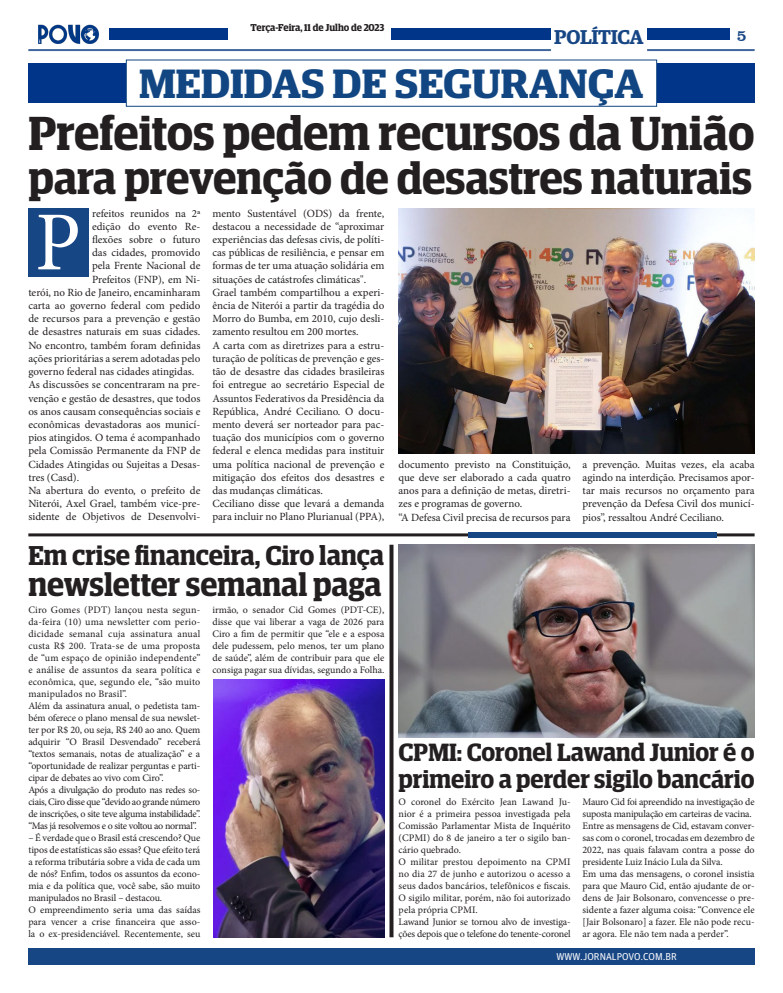
<style>
.page{position:relative;width:783px;height:993px;background:#fff}
.page>*{position:absolute;margin:0;border:0;box-sizing:border-box;transform-origin:0 0}
.t1{font:83.8px "Minion Pro";color:#fff}
.t2{font:600 47.8px "Guardian Egyptian Display";color:#231f20}
.t3{font:600 44.7px "Guardian Egyptian Display";color:#231f20}
.t4{font:600 41px "Guardian Egyptian Display";color:#114682;scale:1.08 1}
.t5{font:600 32.5px "Guardian Egyptian Display";letter-spacing:-.005em;color:#231f20}
.t6{font:600 27.3px "Guardian Egyptian Display";color:#231f20}
.t7{font:600 25px/26.6px "Guardian Egyptian Display";color:#231f20}
.t8{font:600 20px "Guardian Egyptian";letter-spacing:-.02em;color:#174685}
.t9{font:16px "Clarendon BT";color:#174685}
.t10{font:11px/13.2px "Minion Pro";color:#231f20;text-align:justify}
.t11{font:10px/12px "Minion Pro";letter-spacing:-.01em;color:#231f20;text-align:justify}
.t12{font:600 10px "Guardian Egyptian Display";color:#231f20}
.t13{font:10px "Guardian Agate Sans G1 D Regular";color:#fff}
</style>
<div class="page">
<div style="left:28px;top:947px;width:726px;height:17px;background:#174685"></div>
<img style="left:38px;top:24px;width:62px;height:20px">
<div style="left:391px;top:28px;width:159px;height:12px;background:#003589"></div>
<div style="left:647px;top:28px;width:82px;height:12px;background:#003589"></div>
<hr style="left:647px;top:49px;width:107px;height:2px;background:#174685">
<hr style="left:28px;top:49px;width:522px;height:2px;background:#174685">
<div style="left:109px;top:28px;width:118px;height:12px;background:#003589"></div>
<img style="left:398px;top:208px;width:356px;height:245px">
<div style="left:28px;top:63px;width:726px;height:40px;background:#003589"></div>
<div style="left:126px;top:60px;width:530px;height:46px;background:#fff"></div>
<div style="left:126px;top:59px;width:531px;height:48px;border:1px solid #114682"></div>
<div style="left:28px;top:208px;width:61px;height:69px;background:#174685"></div>
<hr style="left:28px;top:533px;width:726px;height:3px;background:#231f20">
<div style="left:468px;top:532px;width:248px;height:5px;background:#174685"></div>
<svg style="left:389px;top:544px;width:4px;height:392px;background:#3e3a3b"></svg>
<img style="left:213px;top:679px;width:171px;height:257px">
<img style="left:398px;top:544px;width:356px;height:193px">
<p class="t12" style="left:250px;top:22px;width:135px">Terça-Feira, 11 de Julho de 2023</p>
<h3 class="t8" style="left:554px;top:22px;width:91px">POLÍTICA</h3>
<p class="t4" style="left:139px;top:61px;width:469px">MEDIDAS DE SEGURANÇA</p>
<h3 class="t9" style="left:736px;top:25px;width:11px">5</h3>
<p class="t2" style="left:28px;top:107px;width:727px">Prefeitos pedem recursos da União</p>
<p class="t3" style="left:28px;top:153px;width:725px">para prevenção de desastres naturais</p>
<p class="t10" style="left:92px;top:206px;width:110px">refeitos reunidos na 2ª</p>
<p class="t10" style="left:92px;top:220px;width:110px">edição do evento Re-</p>
<p class="t10" style="left:92px;top:233px;width:110px">flexões sobre o futuro</p>
<p class="t10" style="left:92px;top:246px;width:110px">das cidades, promovido</p>
<p class="t10" style="left:92px;top:259px;width:110px">pela Frente Nacional de</p>
<p class="t10" style="left:92px;top:272px;width:110px">Prefeitos (FNP), em Ni-</p>
<p class="t10" style="left:28px;top:286px;width:173px">terói, no Rio de Janeiro, encaminharam</p>
<p class="t10" style="left:28px;top:299px;width:173px">carta ao governo federal com pedido</p>
<p class="t10" style="left:28px;top:312px;width:173px">de recursos para a prevenção e gestão</p>
<p class="t10" style="left:28px;top:325px;width:173px">de desastres naturais em suas cidades.</p>
<p class="t10" style="left:28px;top:338px;width:173px">No encontro, também foram definidas</p>
<p class="t10" style="left:28px;top:352px;width:173px">ações prioritárias a serem adotadas pelo</p>
<p class="t10" style="left:28px;top:365px;width:167px">governo federal nas cidades atingidas.</p>
<p class="t10" style="left:28px;top:378px;width:173px">As discussões se concentraram na pre&shy;venção e gestão de desastres, que todos os anos causam consequências sociais e econômicas devastadoras aos municí&shy;pios atingidos. O tema é acompanhado pela Comissão Permanente da FNP de Cidades Atingidas ou Sujeitas a Desas&shy;tres (Casd).</p>
<p class="t10" style="left:28px;top:484px;width:173px">Na abertura do evento, o prefeito de Niterói, Axel Grael, também vice-pre&shy;sidente de Objetivos de Desenvolvi-</p>
<p class="t1" style="left:35px;top:186px;width:47px">P</p>
<p class="t10" style="left:212px;top:206px;width:173px">mento Sustentável (ODS) da frente, destacou a necessidade de “aproximar experiências das defesas civis, de políti&shy;cas públicas de resiliência, e pensar em formas de ter uma atuação solidária em situações de catástrofes climáticas".</p>
<p class="t10" style="left:212px;top:286px;width:173px">Grael também compartilhou a experi&shy;ência de Niterói a partir da tragédia do Morro do Bumba, em 2010, cujo desli&shy;zamento resultou em 200 mortes.</p>
<p class="t10" style="left:212px;top:338px;width:173px">A carta com as diretrizes para a estru&shy;turação de políticas de prevenção e ges&shy;tão de desastre das cidades brasileiras foi entregue ao secretário Especial de Assuntos Federativos da Presidência da República, André Ceciliano. O docu&shy;mento deverá ser norteador para pac&shy;tuação dos municípios com o governo federal e elenca medidas para instituir uma política nacional de prevenção e mitigação dos efeitos dos desastres e das mudanças climáticas.</p>
<p class="t10" style="left:212px;top:497px;width:173px">Ceciliano disse que levará a demanda para incluir no Plano Plurianual (PPA),</p>
<p class="t6" style="left:28px;top:540px;width:357px">Em crise financeira, Ciro lança</p>
<p class="t5" style="left:28px;top:566px;width:354px">newsletter semanal paga</p>
<p class="t11" style="left:28px;top:603px;width:173px">Ciro Gomes (PDT) lançou nesta segun&shy;da-feira (10) uma newsletter com perio&shy;dicidade semanal cuja assinatura anual custa R$ 200. Trata-se de uma proposta de “um espaço de opinião independente” e análise de assuntos da seara política e econômica, que, segundo ele, “são muito manipulados no Brasil”.</p>
<p class="t11" style="left:28px;top:699px;width:173px">Além da assinatura anual, o pedetista tam&shy;bém oferece o plano mensal de sua newslet&shy;ter por R$ 20, ou seja, R$ 240 ao ano. Quem adquirir “O Brasil Desvendado” receberá “textos semanais, notas de atualização” e a “oportunidade de realizar perguntas e parti&shy;cipar de debates ao vivo com Ciro”.</p>
<p class="t11" style="left:28px;top:783px;width:173px">Após a divulgação do produto nas redes so&shy;ciais, Ciro disse que “devido ao grande número de inscrições, o site teve alguma instabilidade”. “Mas já resolvemos e o site voltou ao normal”.</p>
<p class="t11" style="left:28px;top:831px;width:173px">– É verdade que o Brasil está crescendo? Que tipos de estatísticas são essas? Que efeito terá a reforma tributária sobre a vida de cada um de nós? Enfim, todos os assuntos da econo&shy;mia e da política que, você sabe, são muito manipulados no Brasil – destacou.</p>
<p class="t11" style="left:28px;top:903px;width:173px">O empreendimento seria uma das saídas para vencer a crise financeira que asso&shy;la o ex-presidenciável. Recentemente, seu</p>
<p class="t11" style="left:212px;top:603px;width:173px">irmão, o senador Cid Gomes (PDT-CE), disse que vai liberar a vaga de 2026 para Ciro a fim de permitir que “ele e a esposa dele pudessem, pelo menos, ter um plano de saúde”, além de contribuir para que ele consiga pagar sua dívidas, segundo a Folha.</p>
<p class="t10" style="left:398px;top:457px;width:173px">documento previsto na Constituição, que deve ser elaborado a cada quatro anos para a definição de metas, diretri&shy;zes e programas de governo.</p>
<p class="t10" style="left:398px;top:510px;width:173px">“A Defesa Civil precisa de recursos para</p>
<p class="t10" style="left:582px;top:457px;width:173px">a prevenção. Muitas vezes, ela acaba agindo na interdição. Precisamos apor&shy;tar mais recursos no orçamento para prevenção da Defesa Civil dos municí&shy;pios”, ressaltou André Ceciliano.</p>
<p class="t7" style="left:398px;top:738px;width:357px">CPMI: Coronel Lawand Junior é o primeiro a perder sigilo bancário</p>
<p class="t11" style="left:398px;top:795px;width:173px">O coronel do Exército Jean Lawand Ju&shy;nior é a primeira pessoa investigada pela Comissão Parlamentar Mista de Inquérito (CPMI) do 8 de janeiro a ter o sigilo ban&shy;cário quebrado.</p>
<p class="t11" style="left:398px;top:855px;width:173px">O militar prestou depoimento na CPMI no dia 27 de junho e autorizou o acesso a seus dados bancários, telefônicos e fiscais.<br>O sigilo militar, porém, não foi autorizado pela própria CPMI.</p>
<p class="t11" style="left:398px;top:915px;width:173px">Lawand Junior se tornou alvo de investiga&shy;ções depois que o telefone do tenente-coronel</p>
<p class="t11" style="left:582px;top:795px;width:173px">Mauro Cid foi apreendido na investigação de suposta manipulação em carteiras de vacina.</p>
<p class="t11" style="left:582px;top:819px;width:173px">Entre as mensagens de Cid, estavam conver&shy;sas com o coronel, trocadas em dezembro de 2022, nas quais falavam contra a posse do presidente Luiz Inácio Lula da Silva.</p>
<p class="t11" style="left:582px;top:867px;width:173px">Em uma das mensagens, o coronel insistia para que Mauro Cid, então ajudante de or&shy;dens de Jair Bolsonaro, convencesse o pre&shy;sidente a fazer alguma coisa: “Convence ele [Jair Bolsonaro] a fazer. Ele não pode recu&shy;ar agora. Ele não tem nada a perder”.</p>
<p class="t13" style="left:556px;top:949px;width:122px">WWW.JORNALPOVO.COM.BR</p>
</div>
